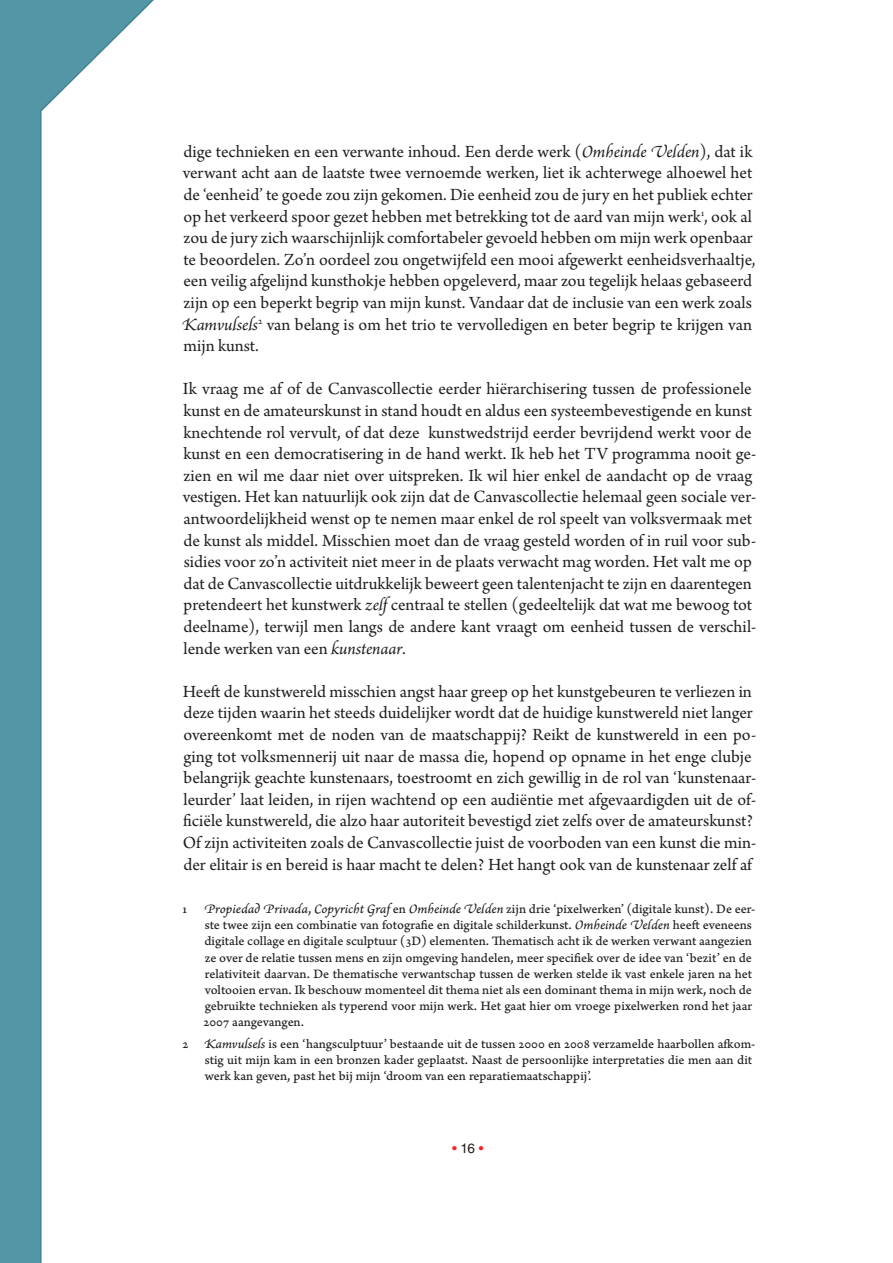
<style>
.page{position:relative;width:893px;height:1263px;background:#fff}
.page>*{position:absolute;margin:0;border:0;box-sizing:border-box;transform-origin:0 0}
.body_tekst{font:18px/21.6px "Arno Pro";letter-spacing:-.005em;color:#231f20}
.footnote_text{font:18px/21.6px "Arno Pro";letter-spacing:-.005em;color:#231f20}
.footnote_text-2{font:13.5px/16.2px "Arno Pro Caption";letter-spacing:-.005em;color:#231f20}
.t1{font:13.5px "Helvetica LT Std";color:#ff1f20}
.s1{font-style:italic}
.s2{font-family:"Arno Pro Italic Caption"}
.s3{color:#231f20}
</style>
<div class="page">
<svg style="left:0;top:0;width:154px;height:1263px"></svg>
<p class="footnote_text" style="left:182px;top:142px;width:575px">dige technieken en een verwante inhoud. Een derde werk (<span class="s1">Omheinde Velden</span>), dat ik verwant acht aan de laatste twee vernoemde werken, liet ik achterwege alhoewel het de ‘eenheid’ te goede zou zijn gekomen. Die eenheid zou de jury en het publiek echter op het verkeerd spoor gezet hebben met betrekking tot de aard van mijn werk<sup>1</sup>, ook al zou de jury zich waarschijnlijk comfortabeler gevoeld hebben om mijn werk openbaar te beoordelen. Zo’n oordeel zou ongetwijfeld een mooi afgewerkt eenheidsverhaaltje, een veilig afgelijnd kunsthokje hebben opgeleverd, maar zou tegelijk helaas gebaseerd zijn op een beperkt begrip van mijn kunst. Vandaar dat de inclusie van een werk zoals <span class="s1">Kamvulsels</span><sup>2</sup> van belang is om het trio te vervolledigen en beter begrip te krijgen van mijn kunst.</p>
<p class="body_tekst" style="left:183px;top:379px;width:575px">Ik vraag me af of de Canvascollectie eerder hiërarchisering tussen de professionele kunst en de amateurskunst in stand houdt en aldus een systeembevestigende en kunst knechtende rol vervult, of dat deze kunstwedstrijd eerder bevrijdend werkt voor de kunst en een democratisering in de hand werkt. Ik heb het TV programma nooit ge&shy;zien en wil me daar niet over uitspreken. Ik wil hier enkel de aandacht op de vraag vestigen. Het kan natuurlijk ook zijn dat de Canvascollectie helemaal geen sociale ver&shy;antwoordelijkheid wenst op te nemen maar enkel de rol speelt van volksvermaak met de kunst als middel. Misschien moet dan de vraag gesteld worden of in ruil voor sub&shy;sidies voor zo’n activiteit niet meer in de plaats verwacht mag worden. Het valt me op dat de Canvascollectie uitdrukkelijk beweert geen talentenjacht te zijn en daarentegen pretendeert het kunstwerk <span class="s1">zelf</span> centraal te stellen (gedeeltelijk dat wat me bewoog tot deelname), terwijl men langs de andere kant vraagt om eenheid tussen de verschil&shy;lende werken van een <span class="s1">kunstenaar</span>.</p>
<p class="body_tekst" style="left:183px;top:682px;width:575px">Heeft de kunstwereld misschien angst haar greep op het kunstgebeuren te verliezen in deze tijden waarin het steeds duidelijker wordt dat de huidige kunstwereld niet langer overeenkomt met de noden van de maatschappij? Reikt de kunstwereld in een po&shy;ging tot volksmennerij uit naar de massa die, hopend op opname in het enge clubje belangrijk geachte kunstenaars, toestroomt en zich gewillig in de rol van ‘kunstenaar&shy;leurder’ laat leiden, in rijen wachtend op een audiëntie met afgevaardigden uit de of&shy;ficiële kunstwereld, die alzo haar autoriteit bevestigd ziet zelfs over de amateurskunst?<br>Of zijn activiteiten zoals de Canvascollectie juist de voorboden van een kunst die min&shy;der elitair is en bereid is haar macht te delen? Het hangt ook van de kunstenaar zelf af</p>
<p class="footnote_text-2" style="left:204px;top:901px;width:553px;text-indent:-21px">1 <span class="s2">Propiedad Privada</span>, <span class="s2">Copyricht Graf</span> en <span class="s2">Omheinde Velden</span> zijn drie ‘pixelwerken’ (digitale kunst). De eer&shy;ste twee zijn een combinatie van fotografie en digitale schilderkunst. <span class="s2">Omheinde Velden</span> heeft eveneens digitale collage en digitale sculptuur (3D) elementen. Thematisch acht ik de werken verwant aangezien ze over de relatie tussen mens en zijn omgeving handelen, meer specifiek over de idee van ‘bezit’ en de relativiteit daarvan. De thematische verwantschap tussen de werken stelde ik vast enkele jaren na het voltooien ervan. Ik beschouw momenteel dit thema niet als een dominant thema in mijn werk, noch de gebruikte technieken als typerend voor mijn werk. Het gaat hier om vroege pixelwerken rond het jaar 2007 aangevangen.</p>
<p class="footnote_text-2" style="left:205px;top:1036px;width:552px;text-indent:-22px">2 <span class="s2">Kamvulsels</span> is een ‘hangsculptuur’ bestaande uit de tussen 2000 en 2008 verzamelde haarbollen afkom&shy;stig uit mijn kam in een bronzen kader geplaatst. Naast de persoonlijke interpretaties die men aan dit werk kan geven, past het bij mijn ‘droom van een reparatiemaatschappij’.</p>
<p class="t1" style="left:452px;top:1140px;width:33px">• <span class="s3">16</span> •</p>
</div>
